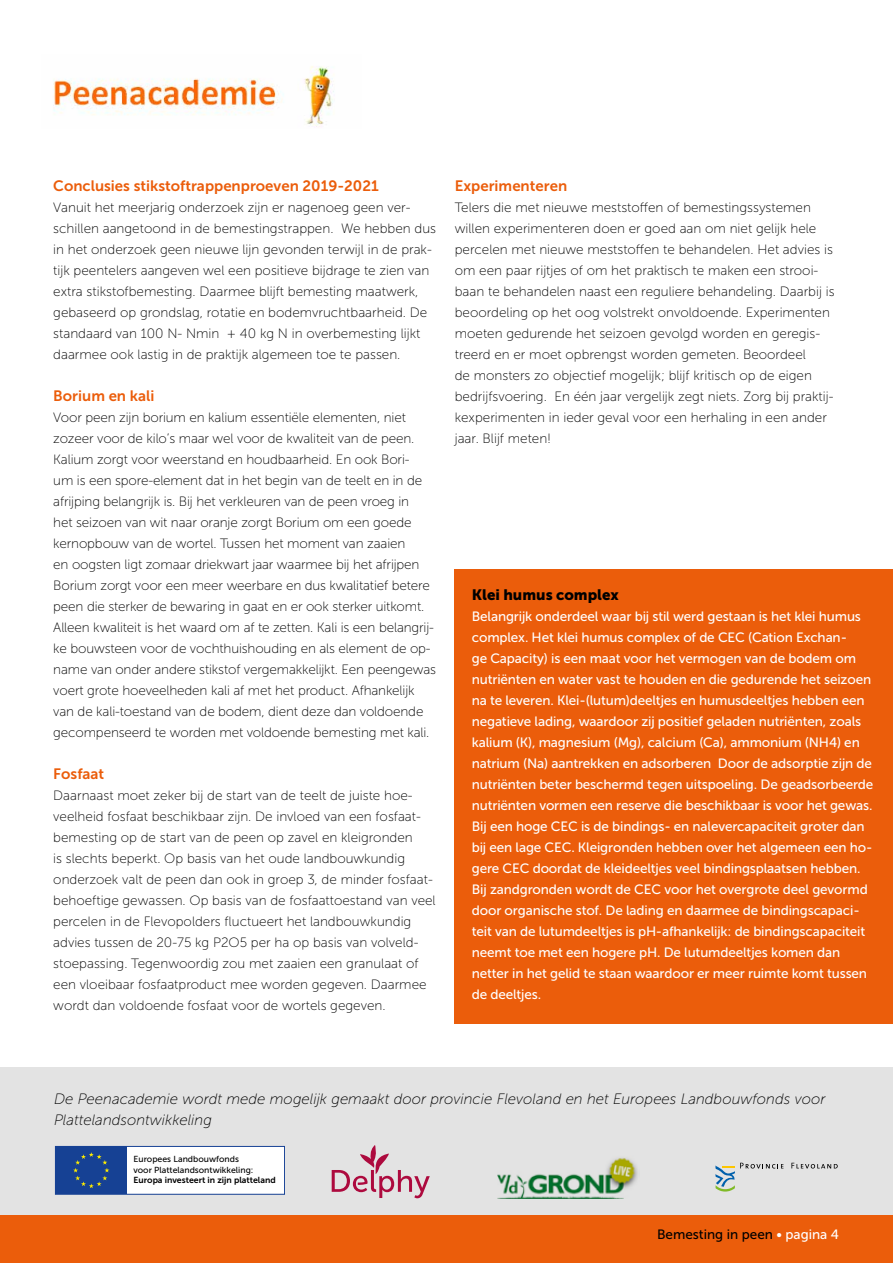
<style>
.page{position:relative;width:893px;height:1263px;background:#fff}
.page>*{position:absolute;margin:0;border:0;box-sizing:border-box;transform-origin:0 0}
.t1{font:italic 15px/21px "Museo Sans 100";color:#000}
.t2{font:15px "Museo Sans 700";color:#eb5d0b}
.t3{font:15px "Museo Sans 900";color:#000}
.t4{font:13.5px/21px "Museo Sans 100";color:#000}
.t5{font:13.5px/21px "Museo Sans 500";letter-spacing:-.01em;color:#fff}
.t6{font:13.5px "Museo Sans 500";color:#000}
.t7{font:8.7px/10.5px "Museo Sans 500";color:#000}
.t8{font:8.7px "Museo Sans 700";color:#000}
.s1{color:#fff}
</style>
<div class="page">
<div style="left:0;top:1067px;width:893px;height:149px;background:#e3e3e3"></div>
<div style="left:0;top:1216px;width:893px;height:47px;background:#eb5d0b"></div>
<svg style="left:332px;top:1145px;width:98px;height:53px"></svg>
<img style="left:497px;top:1158px;width:141px;height:41px">
<svg style="left:791px;top:1163px;width:47px;height:5px"></svg>
<svg style="left:715px;top:1163px;width:68px;height:28px"></svg>
<div style="left:55px;top:1146px;width:230px;height:48px;background:#fff"></div>
<div style="left:55px;top:1146px;width:230px;height:48px;border:1px solid #164194"></div>
<div style="left:55px;top:1146px;width:72px;height:48px;background:#164194"></div>
<svg style="left:73px;top:1152px;width:36px;height:36px"></svg>
<img style="left:53px;top:66px;width:281px;height:61px">
<div style="left:455px;top:569px;width:438px;height:454px;background:#eb5d0b"></div>
<p class="t2" style="left:53px;top:177px;width:327px">Conclusies stikstoftrappenproeven 2019-2021</p>
<p class="t4" style="left:53px;top:197px;width:384px">Vanuit het meerjarig onderzoek zijn er nagenoeg geen ver&shy;schillen aangetoond in de bemestingstrappen. We hebben dus in het onderzoek geen nieuwe lijn gevonden terwijl in de prak&shy;tijk peentelers aangeven wel een positieve bijdrage te zien van extra stikstofbemesting. Daarmee blijft bemesting maatwerk, gebaseerd op grondslag, rotatie en bodemvruchtbaarheid. De standaard van 100 N- Nmin + 40 kg N in overbemesting lijkt daarmee ook lastig in de praktijk algemeen toe te passen.</p>
<p class="t2" style="left:53px;top:387px;width:103px">Borium en kali</p>
<p class="t4" style="left:53px;top:407px;width:384px">Voor peen zijn borium en kalium essentiële elementen, niet zozeer voor de kilo’s maar wel voor de kwaliteit van de peen.<br>Kalium zorgt voor weerstand en houdbaarheid. En ook Bori-<br>um is een spore-element dat in het begin van de teelt en in de afrijping belangrijk is. Bij het verkleuren van de peen vroeg in<br>het seizoen van wit naar oranje zorgt Borium om een goede kernopbouw van de wortel. Tussen het moment van zaaien<br>en oogsten ligt zomaar driekwart jaar waarmee bij het afrijpen Borium zorgt voor een meer weerbare en dus kwalitatief betere peen die sterker de bewaring in gaat en er ook sterker uitkomt.<br>Alleen kwaliteit is het waard om af te zetten. Kali is een belangrij&shy;ke bouwsteen voor de vochthuishouding en als element de op&shy;name van onder andere stikstof vergemakkelijkt. Een peengewas voert grote hoeveelheden kali af met het product. Afhankelijk van de kali-toestand van de bodem, dient deze dan voldoende gecompenseerd te worden met voldoende bemesting met kali.</p>
<p class="t2" style="left:53px;top:765px;width:52px">Fosfaat</p>
<p class="t4" style="left:53px;top:785px;width:384px">Daarnaast moet zeker bij de start van de teelt de juiste hoe&shy;veelheid fosfaat beschikbaar zijn. De invloed van een fosfaat&shy;bemesting op de start van de peen op zavel en kleigronden<br>is slechts beperkt. Op basis van het oude landbouwkundig onderzoek valt de peen dan ook in groep 3, de minder fosfaat&shy;behoeftige gewassen. Op basis van de fosfaattoestand van veel percelen in de Flevopolders fluctueert het landbouwkundig advies tussen de 20-75 kg P2O5 per ha op basis van volveld&shy;stoepassing. Tegenwoordig zou met zaaien een granulaat of een vloeibaar fosfaatproduct mee worden gegeven. Daarmee wordt dan voldoende fosfaat voor de wortels gegeven.</p>
<p class="t2" style="left:455px;top:177px;width:114px">Experimenteren</p>
<p class="t4" style="left:455px;top:197px;width:381px">Telers die met nieuwe meststoffen of bemestingssystemen willen experimenteren doen er goed aan om niet gelijk hele percelen met nieuwe meststoffen te behandelen. Het advies is om een paar rijtjes of om het praktisch te maken een strooi&shy;baan te behandelen naast een reguliere behandeling. Daarbij is beoordeling op het oog volstrekt onvoldoende. Experimenten moeten gedurende het seizoen gevolgd worden en geregis&shy;treerd en er moet opbrengst worden gemeten. Beoordeel<br>de monsters zo objectief mogelijk; blijf kritisch op de eigen bedrijfsvoering. En één jaar vergelijk zegt niets. Zorg bij praktij&shy;kexperimenten in ieder geval voor een herhaling in een ander jaar. Blijf meten!</p>
<p class="t3" style="left:472px;top:586px;width:149px">Klei humus complex</p>
<p class="t5" style="left:472px;top:606px;width:403px">Belangrijk onderdeel waar bij stil werd gestaan is het klei humus complex. Het klei humus complex of de CEC (Cation Exchan-<br>ge Capacity) is een maat voor het vermogen van de bodem om nutriënten en water vast te houden en die gedurende het seizoen na te leveren. Klei-(lutum)deeltjes en humusdeeltjes hebben een negatieve lading, waardoor zij positief geladen nutriënten, zoals kalium (K), magnesium (Mg), calcium (Ca), ammonium (NH4) en natrium (Na) aantrekken en adsorberen Door de adsorptie zijn de nutriënten beter beschermd tegen uitspoeling. De geadsorbeerde nutriënten vormen een reserve die beschikbaar is voor het gewas.<br>Bij een hoge CEC is de bindings- en nalevercapaciteit groter dan bij een lage CEC. Kleigronden hebben over het algemeen een ho&shy;gere CEC doordat de kleideeltjes veel bindingsplaatsen hebben.<br>Bij zandgronden wordt de CEC voor het overgrote deel gevormd door organische stof. De lading en daarmee de bindingscapaci&shy;teit van de lutumdeeltjes is pH-afhankelijk: de bindingscapaciteit neemt toe met een hogere pH. De lutumdeeltjes komen dan netter in het gelid te staan waardoor er meer ruimte komt tussen de deeltjes.</p>
<p class="t1" style="left:54px;top:1089px;width:773px">De Peenacademie wordt mede mogelijk gemaakt door provincie Flevoland en het Europees Landbouwfonds voor<br>Plattelandsontwikkeling</p>
<p class="t7" style="left:133px;top:1154px;width:121px">Europees Landbouwfonds voor Plattelandsontwikkeling:</p>
<p class="t8" style="left:133px;top:1175px;width:144px">Europa investeert in zijn platteland</p>
<p class="t6" style="left:657px;top:1227px;width:183px">Bemesting in peen <span class="s1">• pagina 4</span></p>
</div>
